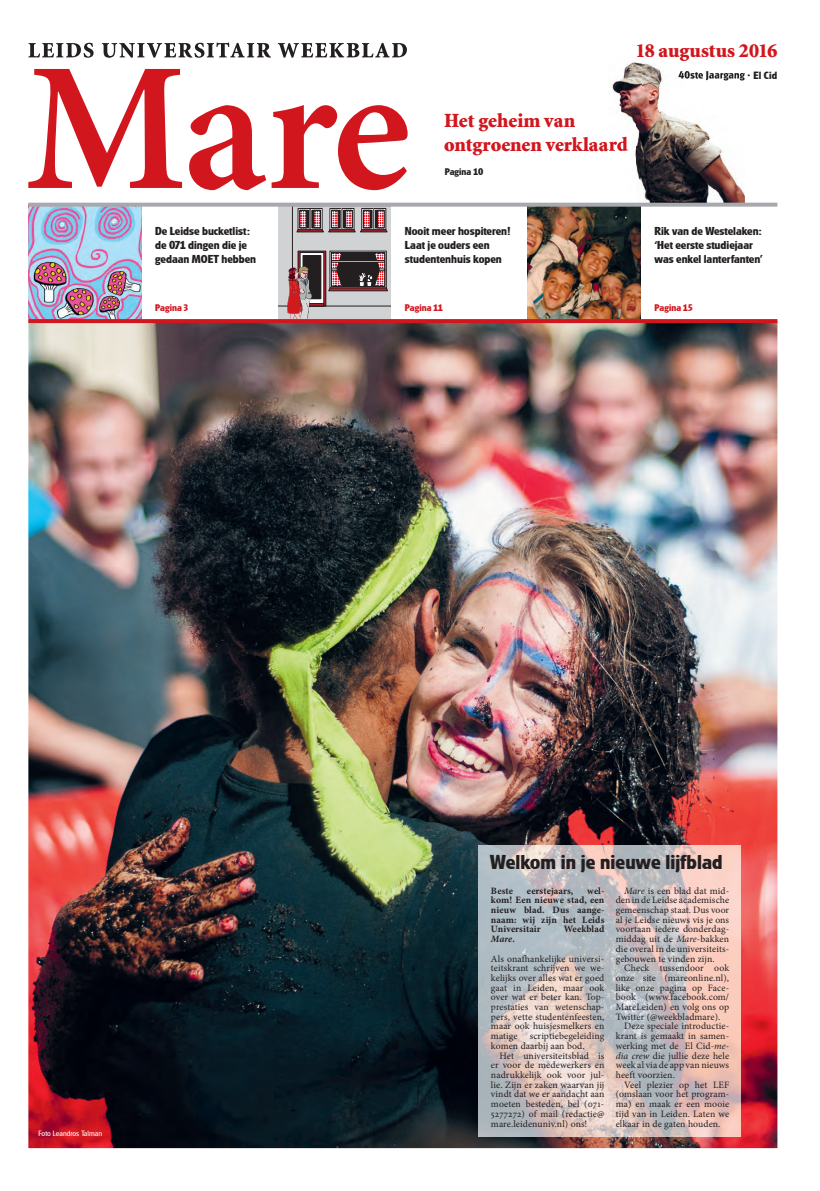
<style>
.page{position:relative;width:820px;height:1191px;background:#fff}
.page>*{position:absolute;margin:0;border:0;box-sizing:border-box;transform-origin:0 0}
.t1{font:700 21px "Glasgow RR";letter-spacing:.005em;color:#231f20}
.t2{font:900 20px/24px "Minion";letter-spacing:-.005em;color:#d2161e}
.t3{font:700 12px/14px "Glasgow RR";color:#231f20}
.t4{font:700 10px "Glasgow RR";letter-spacing:.005em;color:#d2161e}
.t5{font:700 10px "Glasgow RR";letter-spacing:.005em;color:#231f20}
.t6{font:9.7px/9.7px "Minion Pro";letter-spacing:.01em;color:#231f20;text-align:justify}
.t7{font:700 9.7px/9.7px "Minion Pro";letter-spacing:.01em;color:#231f20;text-align:justify}
.t8{font:8px "Glasgow RR";letter-spacing:.005em;color:#fff}
.s1{font-weight:700;font-style:italic}
.s2{font-weight:700}
.s3{font-style:italic}
</style>
<div class="page">
<img style="left:28px;top:207px;width:113px;height:112px">
<img style="left:527px;top:207px;width:113px;height:112px">
<img style="left:28px;top:323px;width:749px;height:825px">
<img style="left:478px;top:845px;width:262px;height:291px">
<svg style="left:278px;top:207px;width:113px;height:112px;background:#a08e90"></svg>
<img style="left:641px;top:63px;width:103px;height:25px">
<img style="left:607px;top:62px;width:34px;height:141px">
<img style="left:636px;top:88px;width:108px;height:115px">
<img style="left:679px;top:57px;width:11px;height:4px">
<img style="left:678px;top:71px;width:66px;height:9px">
<img style="left:607px;top:137px;width:20px;height:18px">
<svg style="left:28px;top:43px;width:379px;height:15px"></svg>
<svg style="left:28px;top:69px;width:379px;height:121px"></svg>
<svg style="left:28px;top:203px;width:749px;height:4px;background:#aaabaf"></svg>
<svg style="left:28px;top:319px;width:749px;height:4px;background:#d21a22"></svg>
<h2 class="t2" style="left:635px;top:39px;width:143px">18 augustus 2016</h2>
<h2 class="t2" style="left:444px;top:109px;width:185px">Het geheim van ontgroenen verklaard</h2>
<p class="t5" style="left:444px;top:166px;width:40px">Pagina 10</p>
<p class="t3" style="left:155px;top:224px;width:102px">De Leidse bucketlist: de 071 dingen die je gedaan MOET hebben</p>
<p class="t3" style="left:404px;top:224px;width:107px">Nooit meer hospiteren!<br>Laat je ouders een studentenhuis kopen</p>
<p class="t3" style="left:654px;top:224px;width:110px">Rik van de Westelaken: ‘Het eerste studiejaar was enkel lanterfanten’</p>
<p class="t4" style="left:155px;top:302px;width:34px">Pagina 3</p>
<p class="t4" style="left:405px;top:302px;width:39px">Pagina 11</p>
<p class="t4" style="left:654px;top:302px;width:39px">Pagina 15</p>
<p class="t8" style="left:38px;top:1129px;width:65px">Foto Leandros Talman</p>
<h1 class="t1" style="left:490px;top:850px;width:234px">Welkom in je nieuwe lijfblad</h1>
<p class="t7" style="left:491px;top:885px;width:115px;text-indent:96px">wel&shy;kom! Een nieuwe stad, een nieuw blad. Dus aange&shy;naam: wij zijn het Leids Universitair</p>
<p class="t7" style="left:491px;top:885px;width:23px">Beste</p>
<p class="t7" style="left:526px;top:885px;width:48px">eerstejaars,</p>
<p class="t7" style="left:563px;top:924px;width:42px">Weekblad</p>
<p class="t6" style="left:491px;top:929px;width:115px;line-height:19.4px"><span class="s1">Mare</span><span class="s2">.<br></span>Als onafhankelijke universi-</p>
<p class="t6" style="left:491px;top:963px;width:115px">teitskrant schrijven we we&shy;kelijks over alles wat er goed gaat in Leiden, maar ook over wat er beter kan. Top&shy;prestaties van wetenschap&shy;pers, vette studentenfeesten, maar ook huisjesmelkers en matige scriptiebegeleiding komen daarbij aan bod.</p>
<p class="t6" style="left:491px;top:1050px;width:115px;text-indent:9px">Het universiteitsblad is er voor de medewerkers en nadrukkelijk ook voor jul&shy;lie. Zijn er zaken waarvan jij vindt dat we er aandacht aan moeten besteden, bel (071- 5277272) of mail (redactie@ mare.leidenuniv.nl) ons!</p>
<p class="t6" style="left:615px;top:885px;width:115px;text-indent:9px"><span class="s3">Mare</span> is een blad dat mid&shy;den in de Leidse academische gemeenschap staat. Dus voor al je Leidse nieuws vis je ons voortaan iedere donderdag&shy;middag uit de <span class="s3">Mare</span>-bakken die overal in de universiteits&shy;gebouwen te vinden zijn.</p>
<p class="t6" style="left:624px;top:963px;width:106px">Check tussendoor ook</p>
<p class="t6" style="left:615px;top:973px;width:115px">onze site (mareonline.nl),</p>
<p class="t6" style="left:615px;top:982px;width:115px">like onze pagina op Face-</p>
<p class="t6" style="left:615px;top:992px;width:115px">book (www.facebook.com/</p>
<p class="t6" style="left:615px;top:1002px;width:115px">MareLeiden) en volg ons op</p>
<p class="t6" style="left:615px;top:1011px;width:106px">Twitter (@weekbladmare).</p>
<p class="t6" style="left:624px;top:1021px;width:106px">Deze speciale introductie-</p>
<p class="t6" style="left:615px;top:1031px;width:115px">krant is gemaakt in samen-</p>
<p class="t6" style="left:615px;top:1041px;width:115px">werking met de El Cid-<span class="s3">me-</span></p>
<p class="t6" style="left:615px;top:1050px;width:115px"><span class="s3">dia crew</span> die jullie deze hele</p>
<p class="t6" style="left:615px;top:1060px;width:115px">week al via de app van nieuws</p>
<p class="t6" style="left:615px;top:1070px;width:61px">heeft voorzien.</p>
<p class="t6" style="left:624px;top:1079px;width:106px">Veel plezier op het LEF</p>
<p class="t6" style="left:615px;top:1089px;width:115px">(omslaan voor het program-</p>
<p class="t6" style="left:615px;top:1099px;width:115px">ma) en maak er een mooie</p>
<p class="t6" style="left:615px;top:1108px;width:115px">tijd van in Leiden. Laten we</p>
<p class="t6" style="left:615px;top:1118px;width:106px">elkaar in de gaten houden.</p>
</div>
